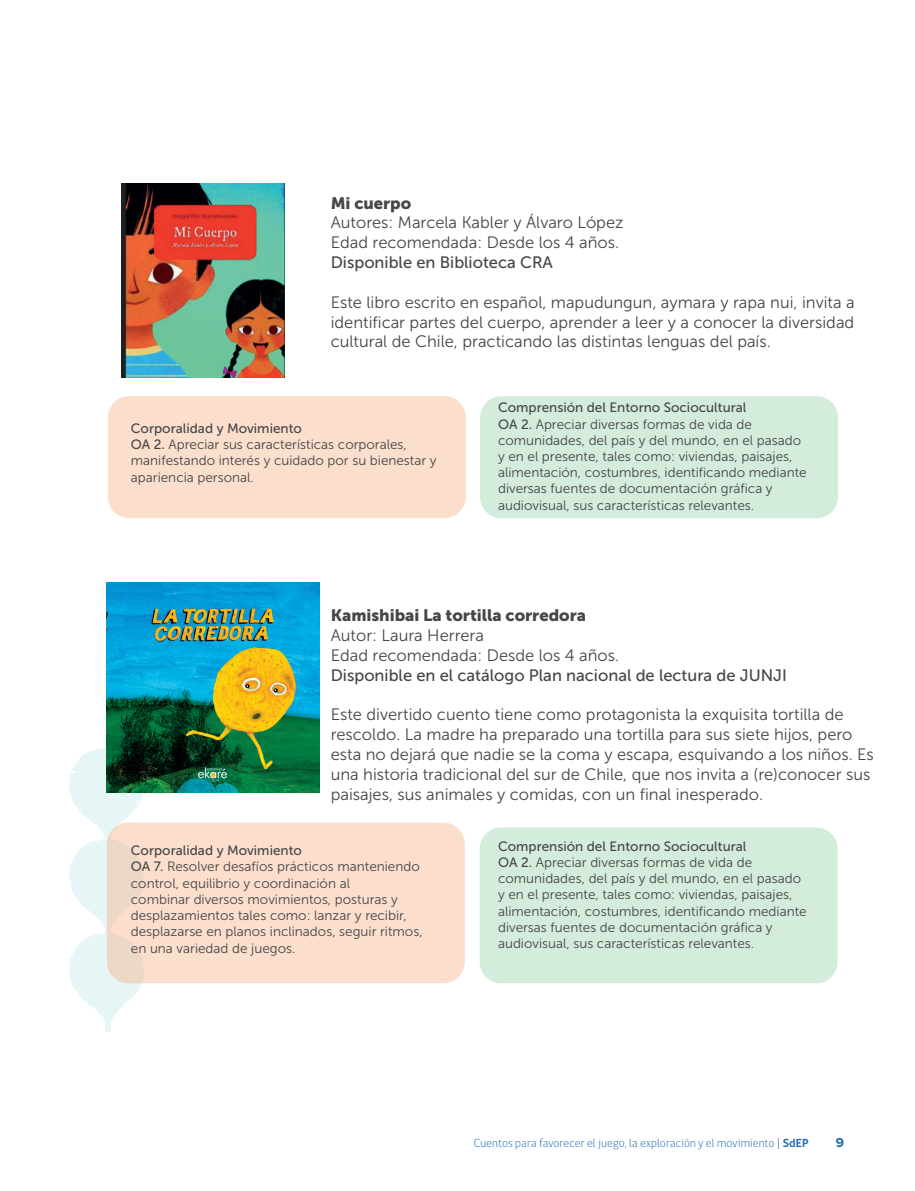
<style>
.page{position:relative;width:915px;height:1191px;background:#fff}
.page>*{position:absolute;margin:0;border:0;box-sizing:border-box;transform-origin:0 0}
.t1{font:16.5px/19.8px "Museo Sans 300";color:#444648}
.t2{font:16.5px "Museo Sans 500";color:#444648}
.t3{font:16.5px "Museo Sans 900";color:#444648}
.t4{font:13.5px/16.2px "Museo Sans 300";color:#444648}
.t5{font:13.5px "Museo Sans 500";color:#444648}
.t6{font:700 13.5px "Proxima Nova";color:#2169b4}
.t7{font:300 12px "gob CL";letter-spacing:.01em;color:#2269b2}
.s1{font-family:"Museo Sans 500"}
.s2{font-weight:700}
</style>
<div class="page">
<svg style="left:69px;top:748px;width:75px;height:284px"></svg>
<img style="left:121px;top:183px;width:163px;height:194px">
<div style="left:108px;top:396px;width:357px;height:122px;background:#fcdecc;border-radius:21px"></div>
<div style="left:480px;top:396px;width:357px;height:122px;background:#d4ecdb;border-radius:21px"></div>
<div style="left:107px;top:822px;width:357px;height:161px;background:linear-gradient(to right,#f8ddcb,#fedfcd);border-radius:21px"></div>
<div style="left:479px;top:827px;width:358px;height:156px;background:#d4ecdb;border-radius:21px"></div>
<img style="left:106px;top:582px;width:213px;height:211px">
<p class="t3" style="left:330px;top:193px;width:82px">Mi cuerpo</p>
<p class="t1" style="left:330px;top:213px;width:294px">Autores: Marcela Kabler y Álvaro López<br>Edad recomendada: Desde los 4 años.</p>
<p class="t2" style="left:330px;top:253px;width:224px">Disponible en Biblioteca CRA</p>
<p class="t1" style="left:330px;top:292px;width:525px;text-align:justify">Este libro escrito en español, mapudungun, aymara y rapa nui, invita a identificar partes del cuerpo, aprender a leer y a conocer la diversidad cultural de Chile, practicando las distintas lenguas del país.</p>
<p class="t5" style="left:131px;top:421px;width:172px">Corporalidad y Movimiento</p>
<p class="t4" style="left:131px;top:436px;width:307px"><span class="s1">OA 2.</span> Apreciar sus características corporales, manifestando interés y cuidado por su bienestar y apariencia personal.</p>
<p class="t5" style="left:498px;top:400px;width:250px">Comprensión del Entorno Sociocultural</p>
<p class="t4" style="left:498px;top:416px;width:310px"><span class="s1">OA 2.</span> Apreciar diversas formas de vida de comunidades, del país y del mundo, en el pasado y en el presente, tales como: viviendas, paisajes, alimentación, costumbres, identificando mediante diversas fuentes de documentación gráfica y audiovisual, sus características relevantes.</p>
<p class="t3" style="left:330px;top:606px;width:257px">Kamishibai La tortilla corredora</p>
<p class="t1" style="left:330px;top:625px;width:290px">Autor: Laura Herrera<br>Edad recomendada: Desde los 4 años.</p>
<p class="t2" style="left:330px;top:666px;width:457px">Disponible en el catálogo Plan nacional de lectura de JUNJI</p>
<p class="t1" style="left:330px;top:705px;width:544px">Este divertido cuento tiene como protagonista la exquisita tortilla de rescoldo. La madre ha preparado una tortilla para sus siete hijos, pero esta no dejará que nadie se la coma y escapa, esquivando a los niños. Es una historia tradicional del sur de Chile, que nos invita a (re)conocer sus paisajes, sus animales y comidas, con un final inesperado.</p>
<p class="t5" style="left:131px;top:843px;width:172px">Corporalidad y Movimiento</p>
<p class="t4" style="left:131px;top:859px;width:293px"><span class="s1">OA 7.</span> Resolver desafíos prácticos manteniendo control, equilibrio y coordinación al<br>combinar diversos movimientos, posturas y desplazamientos tales como: lanzar y recibir, desplazarse en planos inclinados, seguir ritmos, en una variedad de juegos.</p>
<p class="t5" style="left:498px;top:838px;width:250px">Comprensión del Entorno Sociocultural</p>
<p class="t4" style="left:498px;top:854px;width:310px"><span class="s1">OA 2.</span> Apreciar diversas formas de vida de comunidades, del país y del mundo, en el pasado y en el presente, tales como: viviendas, paisajes, alimentación, costumbres, identificando mediante diversas fuentes de documentación gráfica y audiovisual, sus características relevantes.</p>
<p class="t7" style="left:473px;top:1135px;width:336px">Cuentos para favorecer el juego, la exploración y el movimiento | <span class="s2">SdEP</span></p>
<p class="t6" style="left:835px;top:1132px;width:10px">9</p>
</div>
